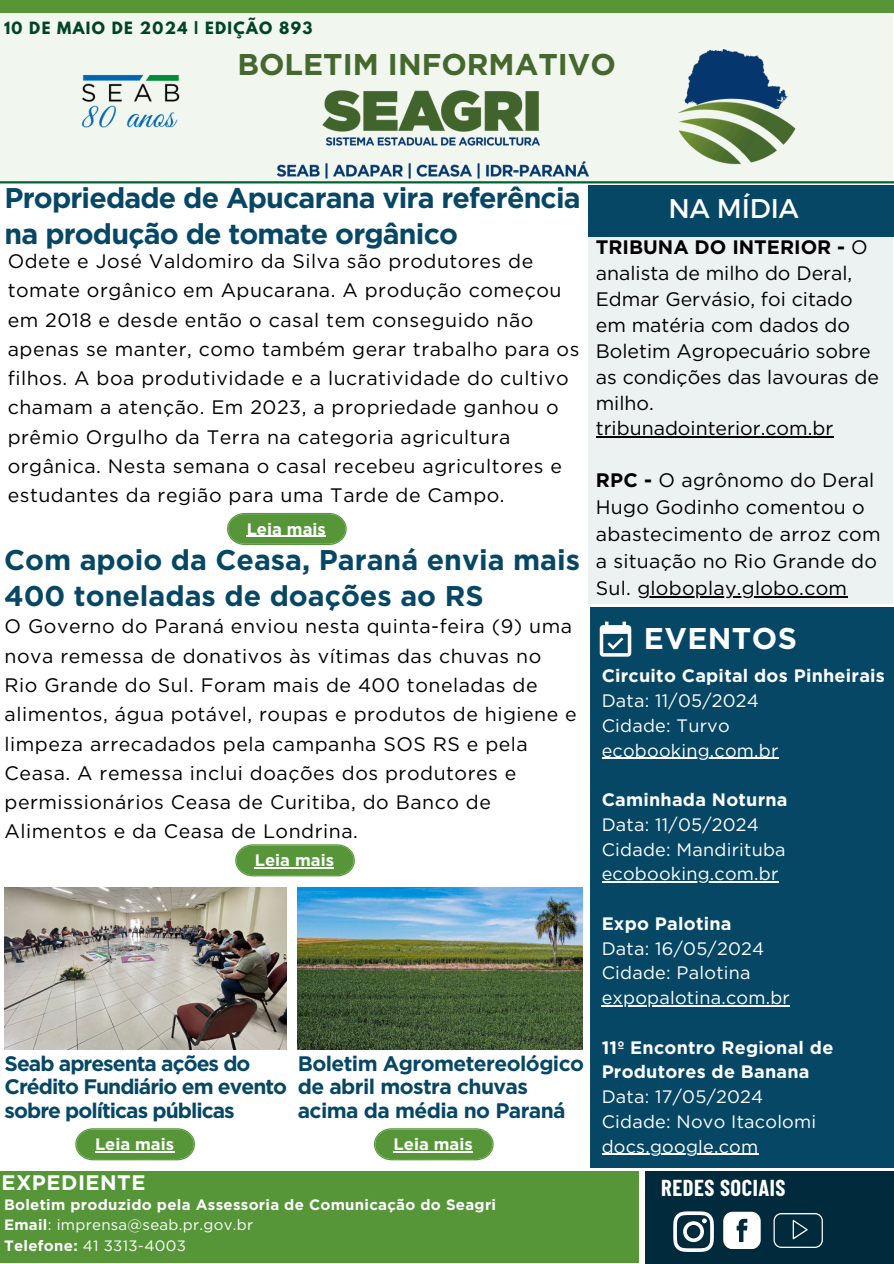
<style>
.page{position:relative;width:894px;height:1264px;background:#fff}
.page>*{position:absolute;margin:0;border:0;box-sizing:border-box;transform-origin:0 0}
.t1{font:700 30px "Gotham";color:#45682e}
.t2{font:700 30px "Gotham";letter-spacing:.015em;color:#fff}
.t3{font:700 28.5px/36px "Gotham";letter-spacing:-.03em;color:#064766}
.t4{font:700 28.5px/36px "Gotham";color:#064766}
.t5{font:27px "Montserrat";color:#fff}
.t6{font:700 22.5px "Barlow Condensed";letter-spacing:.025em;color:#fff}
.t7{font:700 21px/23.7px "Gotham";letter-spacing:-.045em;color:#064766}
.t8{font:700 21px/23.7px "Gotham";letter-spacing:-.025em;color:#064766}
.t9{font:700 21px "Gotham";letter-spacing:.025em;color:#fff}
.t10{font:19.5px/29.2px "Gotham";letter-spacing:.025em;color:#000}
.t11{font:19.5px/25.8px "Gotham";color:#000}
.t12{font:18px/24.8px "Gotham";letter-spacing:.015em;color:#fff}
.t13{font:700 18px/24.8px "Gotham";letter-spacing:.015em;color:#fff}
.t14{font:700 16.5px "Gotham";color:#fff}
.t15{font:700 15px "Gotham";letter-spacing:.02em;color:#fff}
.t16{font:15px "Gotham";letter-spacing:.02em;color:#fff}
.t17{font:700 15px "League Spartan";letter-spacing:.09em;color:#014424}
.s1{font-weight:700}
.s2{font-weight:400}
</style>
<div class="page">
<hr style="left:0;top:181px;width:893px;height:2px;background:#006233">
<div style="left:0;top:12px;width:892px;height:169px;background:#f1f6ef"></div>
<img style="left:678px;top:49px;width:118px;height:116px">
<div style="left:0;top:0;width:893px;height:12px;background:#569639"></div>
<div style="left:0;top:1170px;width:638px;height:92px;background:#569639"></div>
<div style="left:588px;top:233px;width:303px;height:370px;background:#ecf1f1"></div>
<div style="left:588px;top:185px;width:305px;height:52px;background:#064766"></div>
<img style="left:81px;top:75px;width:99px;height:53px">
<div style="left:644px;top:1170px;width:249px;height:93px;background:#022a3d"></div>
<svg style="left:673px;top:1211px;width:40px;height:40px"></svg>
<svg style="left:723px;top:1211px;width:38px;height:38px"></svg>
<svg style="left:773px;top:1213px;width:50px;height:35px"></svg>
<img style="left:243px;top:90px;width:380px;height:94px">
<svg style="left:75px;top:1128px;width:120px;height:32px;background:#68a14e"></svg>
<svg style="left:235px;top:844px;width:120px;height:32px;background:#68a14e"></svg>
<svg style="left:374px;top:1128px;width:120px;height:32px;background:#68a14e"></svg>
<div style="left:590px;top:607px;width:303px;height:560px;background:#064766"></div>
<svg style="left:599px;top:621px;width:32px;height:35px"></svg>
<img style="left:298px;top:887px;width:284px;height:162px">
<img style="left:5px;top:887px;width:281px;height:162px">
<hr style="left:595px;top:436px;width:238px;height:1px;background:#000">
<hr style="left:637px;top:596px;width:210px;height:1px;background:#000">
<hr style="left:95px;top:1150px;width:79px;height:2px;background:#fff">
<hr style="left:255px;top:867px;width:79px;height:1px;background:#fff">
<hr style="left:393px;top:1150px;width:79px;height:2px;background:#fff">
<hr style="left:601px;top:757px;width:177px;height:1px;background:#fff">
<hr style="left:601px;top:881px;width:177px;height:1px;background:#fff">
<hr style="left:601px;top:1005px;width:188px;height:1px;background:#fff">
<hr style="left:601px;top:1153px;width:157px;height:1px;background:#fff">
<svg style="left:227px;top:513px;width:120px;height:32px;background:#639e48"></svg>
<hr style="left:247px;top:535px;width:79px;height:2px;background:#fff">
<h1 class="t17" style="left:4px;top:20px;width:310px">10 DE MAIO DE 2024 | EDIÇÃO 893</h1>
<p class="t1" style="left:237px;top:46px;width:380px">BOLETIM INFORMATIVO</p>
<p class="t3" style="left:5px;top:180px;width:577px">Propriedade de Apucarana vira referência na produção de tomate orgânico</p>
<p class="t10" style="left:8px;top:246px;width:573px">Odete e José Valdomiro da Silva são produtores de tomate orgânico em Apucarana. A produção começou em 2018 e desde então o casal tem conseguido não apenas se manter, como também gerar trabalho para os filhos. A boa produtividade e a lucratividade do cultivo chamam a atenção. Em 2023, a propriedade ganhou o prêmio Orgulho da Terra na categoria agricultura orgânica. Nesta semana o casal recebeu agricultores e estudantes da região para uma Tarde de Campo.</p>
<p class="t14" style="left:247px;top:519px;width:81px">Leia mais</p>
<h6 class="t4" style="left:4px;top:542px;width:577px">Com apoio da Ceasa, Paraná envia mais<br>400 toneladas de doações ao RS</h6>
<p class="t10" style="left:5px;top:612px;width:573px">O Governo do Paraná enviou nesta quinta-feira (9) uma nova remessa de donativos às vítimas das chuvas no Rio Grande do Sul. Foram mais de 400 toneladas de alimentos, água potável, roupas e produtos de higiene e limpeza arrecadados pela campanha SOS RS e pela Ceasa. A remessa inclui doações dos produtores e permissionários Ceasa de Curitiba, do Banco de Alimentos e da Ceasa de Londrina.</p>
<p class="t14" style="left:255px;top:850px;width:81px">Leia mais</p>
<h6 class="t7" style="left:5px;top:1051px;width:284px">Seab apresenta ações do<br>Crédito Fundiário em evento sobre políticas públicas</h6>
<h6 class="t14" style="left:95px;top:1134px;width:81px">Leia mais</h6>
<p class="t8" style="left:298px;top:1051px;width:288px">Boletim Agrometereológico de abril mostra chuvas acima da média no Paraná</p>
<p class="t14" style="left:393px;top:1134px;width:81px">Leia mais</p>
<p class="t5" style="left:668px;top:191px;width:132px">NA MÍDIA</p>
<h6 class="t11" style="left:595px;top:234px;width:284px"><span class="s1">TRIBUNA DO INTERIOR -</span> O analista de milho do Deral,<br>Edmar Gervásio, foi citado em matéria com dados do<br>Boletim Agropecuário sobre as condições das lavouras de milho. tribunadointerior.com.br</h6>
<h6 class="t10" style="left:595px;top:466px;width:286px;line-height:27px"><span class="s1">RPC -</span> O agrônomo do Deral<br>Hugo Godinho comentou o abastecimento de arroz com a situação no Rio Grande do<br>Sul. globoplay.globo.com</h6>
<h4 class="t2" style="left:643px;top:619px;width:154px">EVENTOS</h4>
<h5 class="t13" style="left:601px;top:663px;width:285px">Circuito Capital dos Pinheirais<br><span class="s2">Data: 11/05/2024<br>Cidade: Turvo</span></h5>
<h5 class="t12" style="left:601px;top:737px;width:178px">ecobooking.com.br</h5>
<h5 class="t12" style="left:601px;top:787px;width:187px"><span class="s1">Caminhada Noturna<br></span>Data: 11/05/2024<br>Cidade: Mandirituba</h5>
<p class="t12" style="left:601px;top:861px;width:178px">ecobooking.com.br</p>
<p class="t12" style="left:601px;top:911px;width:164px"><span class="s1">Expo Palotina<br></span>Data: 16/05/2024<br>Cidade: Palotina</p>
<p class="t12" style="left:601px;top:985px;width:190px">expopalotina.com.br</p>
<p class="t13" style="left:601px;top:1034px;width:233px">11º Encontro Regional de<br>Produtores de Banana<br><span class="s2">Data: 17/05/2024</span></p>
<p class="t12" style="left:601px;top:1109px;width:216px">Cidade: Novo Itacolomi</p>
<p class="t12" style="left:601px;top:1133px;width:158px">docs.google.com</p>
<h6 class="t9" style="left:2px;top:1169px;width:145px">EXPEDIENTE</h6>
<h6 class="t6" style="left:661px;top:1173px;width:126px">REDES SOCIAIS</h6>
<p class="t6" style="left:652px;top:1176px;width:126px">REDES SOCIAIS</p>
<p class="t15" style="left:4px;top:1195px;width:493px">Boletim produzido pela Assessoria de Comunicação do Seagri</p>
<h2 class="t16" style="left:4px;top:1215px;width:250px"><span class="s1">Email</span>: imprensa@seab.pr.gov.br</h2>
<p class="t16" style="left:4px;top:1236px;width:183px"><span class="s1">Telefone:</span> 41 3313-4003</p>
</div>
